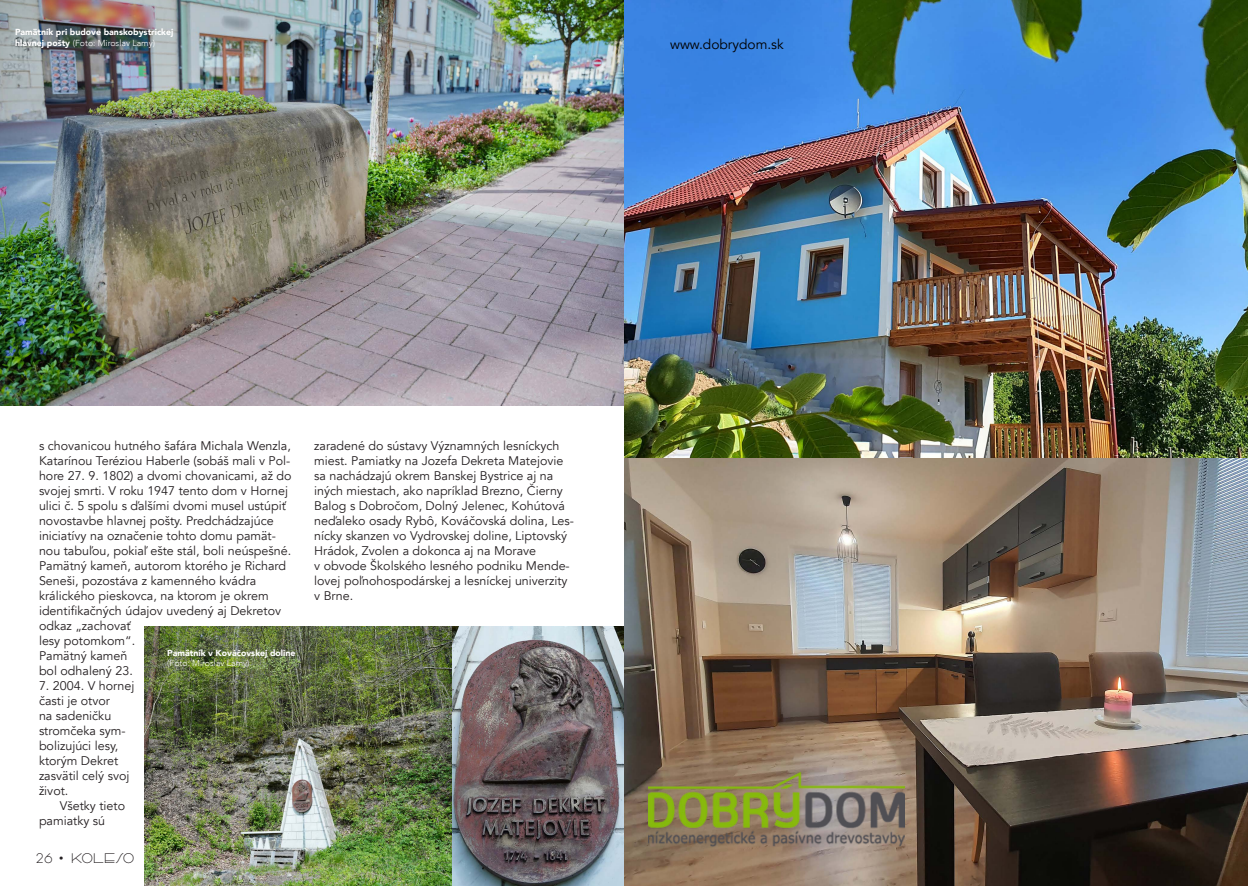
<style>
.page{position:relative;width:1248px;height:886px;background:#fff}
.page>*{position:absolute;margin:0;border:0;box-sizing:border-box;transform-origin:0 0}
.t1{font:300 15px "Arbotek";color:#241f21}
.t2{font:13.75px "Avenir";color:#000}
.t3{font:12.5px/15px "Avenir";color:#241f21}
.t4{font:900 8.75px/10.5px "Avenir";color:#fff}
.t5{font:300 8.75px "Avenir";color:#fff}
.s1{font-weight:300}
</style>
<div class="page">
<img style="left:0;top:0;width:624px;height:405px">
<img style="left:145px;top:626px;width:307px;height:260px">
<img style="left:452px;top:626px;width:172px;height:260px">
<img style="left:624px;top:0;width:623px;height:459px">
<img style="left:624px;top:459px;width:623px;height:427px">
<img style="left:648px;top:771px;width:256px;height:76px">
<p class="t4" style="left:15px;top:27px;width:160px">Pamätník pri budove banskobystrickej hlavnej pošty <span class="s1">(Foto: Miroslav Lamy)</span></p>
<p class="t2" style="left:670px;top:37px;width:115px">www.dobrydom.sk</p>
<p class="t3" style="left:39px;top:438px;width:254px">s chovanicou hutného šafára Michala Wenzla, Katarínou Teréziou Haberle (sobáš mali v Pol&shy;hore 27. 9. 1802) a dvomi chovanicami, až do svojej smrti. V roku 1947 tento dom v Hornej ulici č. 5 spolu s ďalšími dvomi musel ustúpiť novostavbe hlavnej pošty. Predchádzajúce iniciatívy na označenie tohto domu pamät&shy;nou tabuľou, pokiaľ ešte stál, boli neúspešné.<br>Pamätný kameň, autorom ktorého je Richard Seneši, pozostáva z kamenného kvádra králického pieskovca, na ktorom je okrem identifikačných údajov uvedený aj Dekretov odkaz „zachovať<br>lesy potomkom“.<br>Pamätný kameň<br>bol odhalený 23.</p>
<p class="t3" style="left:39px;top:678px;width:97px">7. 2004. V hornej časti je otvor<br>na sadeničku stromčeka sym&shy;bolizujúci lesy, ktorým Dekret zasvätil celý svoj život.</p>
<p class="t3" style="left:39px;top:798px;width:88px;text-indent:21px">Všetky tieto pamiatky sú</p>
<p class="t4" style="left:167px;top:647px;width:130px">Pamätník v Kováčovskej doline</p>
<p class="t5" style="left:167px;top:658px;width:84px">(Foto: Miroslav Lamy)</p>
<p class="t1" style="left:35px;top:849px;width:100px">26 • KOLESO</p>
<p class="t3" style="left:314px;top:438px;width:260px">zaradené do sústavy Významných lesníckych miest. Pamiatky na Jozefa Dekreta Matejovie sa nachádzajú okrem Banskej Bystrice aj na iných miestach, ako napríklad Brezno, Čierny Balog s Dobročom, Dolný Jelenec, Kohútová neďaleko osady Rybô, Kováčovská dolina, Les&shy;nícky skanzen vo Vydrovskej doline, Liptovský Hrádok, Zvolen a dokonca aj na Morave<br>v obvode Školského lesného podniku Mende&shy;lovej poľnohospodárskej a lesníckej univerzity v Brne.</p>
</div>
